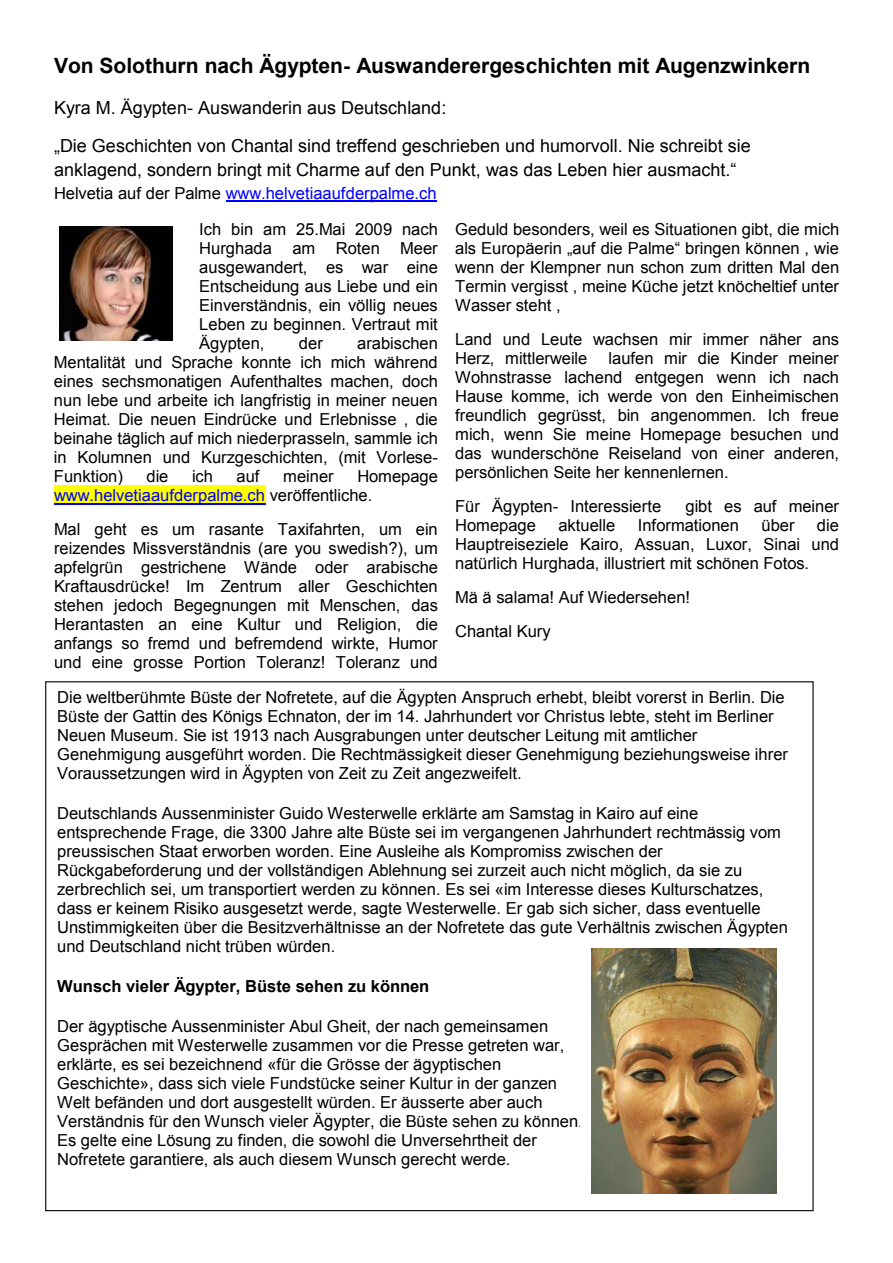
<style>
.page{position:relative;width:893px;height:1263px;background:#fff}
.page>*{position:absolute;margin:0;border:0;box-sizing:border-box;transform-origin:0 0}
.t1{font:700 21px "Arial";color:#000}
.t2{font:18px/38.7px "Arial";color:#000}
.t3{font:18px "Arial";color:#000}
.t4{font:16.5px/18.9px "Arial";color:#000;text-align:justify}
.t5{font:16.5px/18.9px "Arial";color:#00f}
.t6{font:700 16.5px "Arial";color:#000}
.s1{font-style:inherit}
.s2{color:#000}
</style>
<div class="page">
<img style="left:60px;top:227px;width:113px;height:114px">
<hr style="left:226px;top:200px;width:211px;height:2px;background:#00f">
<div style="left:54px;top:486px;width:211px;height:19px;background:#ff0"></div>
<hr style="left:54px;top:503px;width:211px;height:1px;background:#00f">
<img style="left:592px;top:948px;width:184px;height:245px">
<p class="t1" style="left:54px;top:54px;width:758px">Von Solothurn nach Ägypten- Auswanderergeschichten mit Augenzwinkern</p>
<p class="t2" style="left:54px;top:88px;width:698px"><span class="s1">Kyra M. Ägypten- Auswanderin aus Deutschland:<br></span>„Die Geschichten von Chantal sind treffend geschrieben und humorvoll. Nie schreibt sie</p>
<p class="t3" style="left:54px;top:160px;width:684px">anklagend, sondern bringt mit Charme auf den Punkt, wa<span class="s1">s das Leben hier ausmacht.“</span></p>
<p class="t5" style="left:54px;top:183px;width:384px"><span class="s2">Helvetia auf der Palme</span> www.helvetiaaufderpalme.ch</p>
<p class="t4" style="left:199px;top:220px;width:240px">Ich bin am 25.Mai 2009 nach Hurghada am Roten Meer ausgewandert, es war eine Entscheidung aus Liebe und ein Einverständnis, ein völlig neues Leben zu beginnen. Vertraut mit Ägypten,</p>
<p class="t4" style="left:455px;top:220px;width:386px">Geduld besonders, weil es Situationen gibt, die mich <span class="s1">als Europäerin „auf die Palme“ bringen können , wie </span>wenn der Klempner nun schon zum dritten Mal den Termin vergisst , meine Küche jetzt knöcheltief unter Wasser steht ,</p>
<p class="t4" style="left:455px;top:330px;width:385px">Land und Leute wachsen mir immer näher ans<br>Herz, mittlerweile</p>
<p class="t4" style="left:54px;top:334px;width:386px;text-indent:303px">arabischen Mentalität und Sprache konnte ich mich während eines sechsmonatigen Aufenthaltes machen, doch nun lebe und arbeite ich langfristig in meiner neuen Heimat. Die neuen Eindrücke und Erlebnisse , die beinahe täglich auf mich niederprasseln, sammle ich in Kolumnen und Kurzgeschichten, (mit Vorlese-Funktion)</p>
<p class="t4" style="left:299px;top:334px;width:25px">der</p>
<p class="t4" style="left:455px;top:349px;width:385px;text-indent:153px">laufen mir die Kinder meiner Wohnstrasse lachend entgegen wenn ich nach Hause komme, ich werde von den Einheimischen freundlich gegrüsst, bin angenommen. Ich freue mich, wenn Sie meine Homepage besuchen und das wunderschöne Reiseland von einer anderen, persönlichen Seite her kennenlernen.</p>
<p class="t4" style="left:455px;top:497px;width:208px">Für Ägypten- Interessierte</p>
<p class="t4" style="left:685px;top:497px;width:155px">gibt es auf meiner</p>
<p class="t4" style="left:455px;top:516px;width:82px">Homepage</p>
<p class="t4" style="left:559px;top:516px;width:58px">aktuelle</p>
<p class="t4" style="left:638px;top:516px;width:102px">Informationen</p>
<p class="t4" style="left:761px;top:516px;width:35px">über</p>
<p class="t4" style="left:146px;top:467px;width:23px">die</p>
<p class="t4" style="left:192px;top:467px;width:23px">ich</p>
<p class="t4" style="left:237px;top:467px;width:24px">auf</p>
<p class="t4" style="left:283px;top:467px;width:52px">meiner</p>
<p class="t5" style="left:54px;top:467px;width:385px;text-indent:303px"><span class="s2">Homepage </span>www.helvetiaaufderpalme.ch <span class="s2">veröffentliche.</span></p>
<p class="t4" style="left:54px;top:520px;width:386px">Mal geht es um rasante Taxifahrten, um ein reizendes Missverständnis (are you swedish?), um apfelgrün gestrichene Wände oder arabische Kraftausdrücke! Im Zentrum aller Geschichten stehen jedoch Begegnungen mit Menschen, das Herantasten an eine Kultur und Religion, die anfangs so fremd und befremdend wirkte, Humor und eine grosse Portion Toleranz! Toleranz und</p>
<p class="t4" style="left:455px;top:516px;width:385px;text-indent:362px">die Hauptreiseziele Kairo, Assuan, Luxor, Sinai und natürlich Hurghada, illustriert mit schönen Fotos.</p>
<p class="t4" style="left:455px;top:580px;width:236px;line-height:34px">Mä ä salama! Auf Wiedersehen!<br>Chantal Kury</p>
<p class="t4" style="left:57px;top:688px;width:732px;text-align:left">Die weltberühmte Büste der Nofretete, auf die Ägypten Anspruch erhebt, bleibt vorerst in Berlin. Die Büste der Gattin des Königs Echnaton, der im 14. Jahrhundert vor Christus lebte, steht im Berliner Neuen Museum. Sie ist 1913 nach Ausgrabungen unter deutscher Leitung mit amtlicher Genehmigung ausgeführt worden. Die Rechtmässigkeit dieser Genehmigung beziehungsweise ihrer Voraussetzungen wird in Ägypten von Zeit zu Zeit angezweifelt.</p>
<p class="t4" style="left:57px;top:804px;width:732px;text-align:left">Deutschlands Aussenminister Guido Westerwelle erklärte am Samstag in Kairo auf eine entsprechende Frage, die 3300 Jahre alte Büste sei im vergangenen Jahrhundert rechtmässig vom preussischen Staat erworben worden. Eine Ausleihe als Kompromiss zwischen der Rückgabeforderung und der vollständigen Ablehnung sei zurzeit auch nicht möglich, da sie zu zerbrechlich sei, um transportiert werden zu können. Es sei «im Interesse dieses Kulturschatzes, dass er keinem Risiko ausgesetzt werde, sagte Westerwelle. Er gab sich sicher, dass eventuelle Unstimmigkeiten über die Besitzverhältnisse an der Nofretete das gute Verhältnis zwischen Ägypten und Deutschland nicht trüben würden.</p>
<p class="t6" style="left:57px;top:976px;width:374px">Wunsch vieler Ägypter, Büste sehen zu können</p>
<p class="t4" style="left:57px;top:1017px;width:527px;text-align:left">Der ägyptische Aussenminister Abul Gheit, der nach gemeinsamen Gesprächen mit Westerwelle zusammen vor die Presse getreten war, erklärte, es sei bezeichnend «für die Grösse der ägyptischen Geschichte», dass sich viele Fundstücke seiner Kultur in der ganzen Welt befänden und dort ausgestellt würden. Er äusserte aber auch Verständnis für den Wunsch vieler Ägypter, die Büste sehen zu können.<br>Es gelte eine Lösung zu finden, die sowohl die Unversehrtheit der Nofretete garantiere, als auch diesem Wunsch gerecht werde.</p>
</div>
